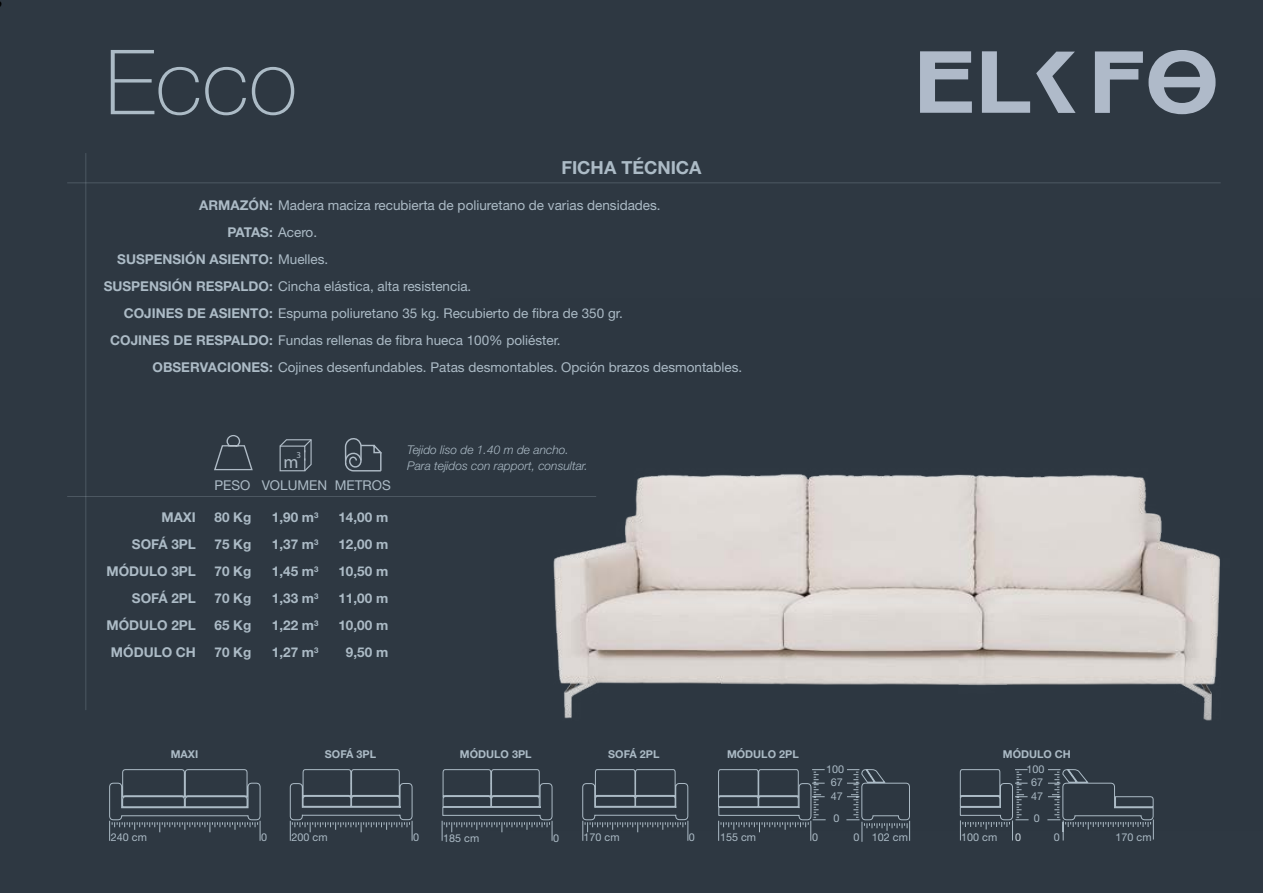
<style>
.page{position:relative;width:1263px;height:893px;background:#2e3842}
.page>*{position:absolute;margin:0;border:0;box-sizing:border-box;transform-origin:0 0}
.t1{font:100 90px "Helvetica Neue LT Std";color:#acbbc6}
.t2{font:18.15px "Myriad Pro";color:#afbbc6}
.t3{font:700 18px "Helvetica Neue LT Std";color:#acbbc6}
.t4{font:13.5px "Helvetica Neue LT Std";color:#acbbc6}
.t5{font:700 13.5px "Helvetica Neue LT Std";color:#acbbc6}
.t6{font:italic 300 12px/16.5px "Helvetica Neue LT Std";color:#acbbc6}
.t7{font:10.8px "Helvetica Neue LT Std";color:#acbbc6}
.t8{font:700 10.8px "Helvetica Neue LT Std";color:#acbbc6}
.t9{font:10.8px "Helvetica Neue LT Std";color:#ced9e1}
.t10{font:9px "Myriad Pro";color:#afbbc6}
.s1{font-weight:700}
.s2{font-weight:400}
</style>
<div class="page">
<svg style="left:920px;top:51px;width:52px;height:62px"></svg>
<svg style="left:982px;top:51px;width:48px;height:62px"></svg>
<svg style="left:1095px;top:50px;width:120px;height:64px"></svg>
<svg style="left:1036px;top:52px;width:39px;height:61px"></svg>
<svg style="left:109px;top:769px;width:152px;height:72px"></svg>
<svg style="left:290px;top:769px;width:123px;height:72px"></svg>
<svg style="left:582px;top:831px;width:107px;height:10px"></svg>
<svg style="left:442px;top:769px;width:111px;height:72px"></svg>
<svg style="left:718px;top:831px;width:94px;height:10px"></svg>
<svg style="left:861px;top:831px;width:49px;height:11px"></svg>
<svg style="left:1062px;top:831px;width:92px;height:9px"></svg>
<svg style="left:279px;top:439px;width:33px;height:33px"></svg>
<svg style="left:214px;top:435px;width:39px;height:35px"></svg>
<svg style="left:345px;top:438px;width:36px;height:34px"></svg>
<hr style="left:67px;top:496px;width:529px;height:1px;background:#acbbc6">
<hr style="left:86px;top:153px;width:1px;height:557px;background:#acbbc6">
<hr style="left:67px;top:183px;width:1154px;height:1px;background:#acbbc6">
<img style="left:491px;top:474px;width:729px;height:357px">
<p class="t1" style="left:105px;top:31px;width:194px">Ecco</p>
<p class="t3" style="left:561px;top:156px;width:142px">FICHA TÉCNICA</p>
<p class="t4" style="left:199px;top:197px;width:463px"><span class="s1">ARMAZÓN:</span> Madera maciza recubierta de poliuretano de varias densidades.</p>
<p class="t5" style="left:228px;top:224px;width:91px">PATAS: <span class="s2">Acero.</span></p>
<p class="t5" style="left:117px;top:251px;width:213px">SUSPENSIÓN ASIENTO: <span class="s2">Muelles.</span></p>
<p class="t4" style="left:104px;top:278px;width:369px"><span class="s1">SUSPENSIÓN RESPALDO:</span> Cincha elástica, alta resistencia.</p>
<p class="t4" style="left:124px;top:305px;width:500px"><span class="s1">COJINES DE ASIENTO:</span> Espuma poliuretano 35 kg. Recubierto de fibra de 350 gr.</p>
<p class="t4" style="left:110px;top:332px;width:452px"><span class="s1">COJINES DE RESPALDO:</span> Fundas rellenas de fibra hueca 100% poliéster.</p>
<p class="t4" style="left:153px;top:359px;width:591px"><span class="s1">OBSERVACIONES:</span> Cojines desenfundables. Patas desmontables. Opción brazos desmontables.</p>
<p class="t5" style="left:161px;top:509px;width:36px">MAXI</p>
<p class="t5" style="left:132px;top:536px;width:66px">SOFÁ 3PL</p>
<p class="t5" style="left:106px;top:563px;width:91px">MÓDULO 3PL</p>
<p class="t5" style="left:132px;top:590px;width:66px">SOFÁ 2PL</p>
<p class="t5" style="left:106px;top:617px;width:91px">MÓDULO 2PL</p>
<p class="t5" style="left:111px;top:644px;width:87px">MÓDULO CH</p>
<p class="t10" style="left:297px;top:450px;width:6px">3</p>
<p class="t2" style="left:284px;top:450px;width:17px">m</p>
<p class="t4" style="left:214px;top:477px;width:178px">PESO VOLUMEN METROS</p>
<p class="t5" style="left:214px;top:509px;width:38px">80 Kg</p>
<p class="t5" style="left:214px;top:536px;width:38px">75 Kg</p>
<p class="t5" style="left:214px;top:563px;width:38px">70 Kg</p>
<p class="t5" style="left:214px;top:590px;width:38px">70 Kg</p>
<p class="t5" style="left:214px;top:617px;width:38px">65 Kg</p>
<p class="t5" style="left:214px;top:644px;width:38px">70 Kg</p>
<p class="t5" style="left:272px;top:509px;width:48px">1,90 m<sup>3</sup></p>
<p class="t5" style="left:272px;top:536px;width:48px">1,37 m<sup>3</sup></p>
<p class="t5" style="left:272px;top:563px;width:48px">1,45 m<sup>3</sup></p>
<p class="t5" style="left:272px;top:590px;width:48px">1,33 m<sup>3</sup></p>
<p class="t5" style="left:272px;top:617px;width:48px">1,22 m<sup>3</sup></p>
<p class="t5" style="left:272px;top:644px;width:48px">1,27 m<sup>3</sup></p>
<p class="t5" style="left:338px;top:509px;width:51px">14,00 m</p>
<p class="t5" style="left:338px;top:536px;width:51px">12,00 m</p>
<p class="t5" style="left:338px;top:563px;width:51px">10,50 m</p>
<p class="t5" style="left:338px;top:590px;width:51px">11,00 m</p>
<p class="t5" style="left:338px;top:617px;width:51px">10,00 m</p>
<p class="t5" style="left:346px;top:644px;width:44px">9,50 m</p>
<p class="t6" style="left:407px;top:441px;width:182px">Tejido liso de 1.40 m de ancho.<br>Para tejidos con rapport, consultar.</p>
<p class="t8" style="left:171px;top:747px;width:29px">MAXI</p>
<p class="t8" style="left:325px;top:747px;width:53px">SOFÁ 3PL</p>
<p class="t8" style="left:460px;top:747px;width:73px">MÓDULO 3PL</p>
<p class="t8" style="left:608px;top:747px;width:53px">SOFÁ 2PL</p>
<p class="t7" style="left:111px;top:830px;width:38px">240 cm</p>
<p class="t7" style="left:261px;top:830px;width:8px">0</p>
<p class="t7" style="left:291px;top:830px;width:38px">200 cm</p>
<p class="t7" style="left:413px;top:830px;width:8px">0</p>
<p class="t7" style="left:443px;top:831px;width:38px">185 cm</p>
<p class="t7" style="left:553px;top:831px;width:8px">0</p>
<p class="t7" style="left:583px;top:830px;width:38px">170 cm</p>
<p class="t7" style="left:689px;top:830px;width:8px">0</p>
<p class="t8" style="left:727px;top:747px;width:73px">MÓDULO 2PL</p>
<p class="t7" style="left:720px;top:830px;width:38px">155 cm</p>
<p class="t7" style="left:826px;top:762px;width:20px">100</p>
<p class="t7" style="left:831px;top:776px;width:14px">67</p>
<p class="t7" style="left:831px;top:789px;width:14px">47</p>
<p class="t7" style="left:833px;top:812px;width:8px">0</p>
<p class="t7" style="left:812px;top:830px;width:8px">0</p>
<p class="t7" style="left:853px;top:830px;width:8px">0</p>
<p class="t7" style="left:872px;top:830px;width:38px">102 cm</p>
<p class="t8" style="left:1003px;top:747px;width:70px">MÓDULO CH</p>
<p class="t7" style="left:1026px;top:762px;width:20px">100</p>
<p class="t7" style="left:1031px;top:776px;width:14px">67</p>
<p class="t7" style="left:1031px;top:789px;width:14px">47</p>
<p class="t7" style="left:1034px;top:812px;width:8px">0</p>
<p class="t7" style="left:961px;top:831px;width:38px">100 cm</p>
<p class="t9" style="left:1015px;top:830px;width:8px">0</p>
<p class="t7" style="left:1054px;top:830px;width:8px">0</p>
<p class="t7" style="left:1115px;top:830px;width:38px">170 cm</p>
</div>
